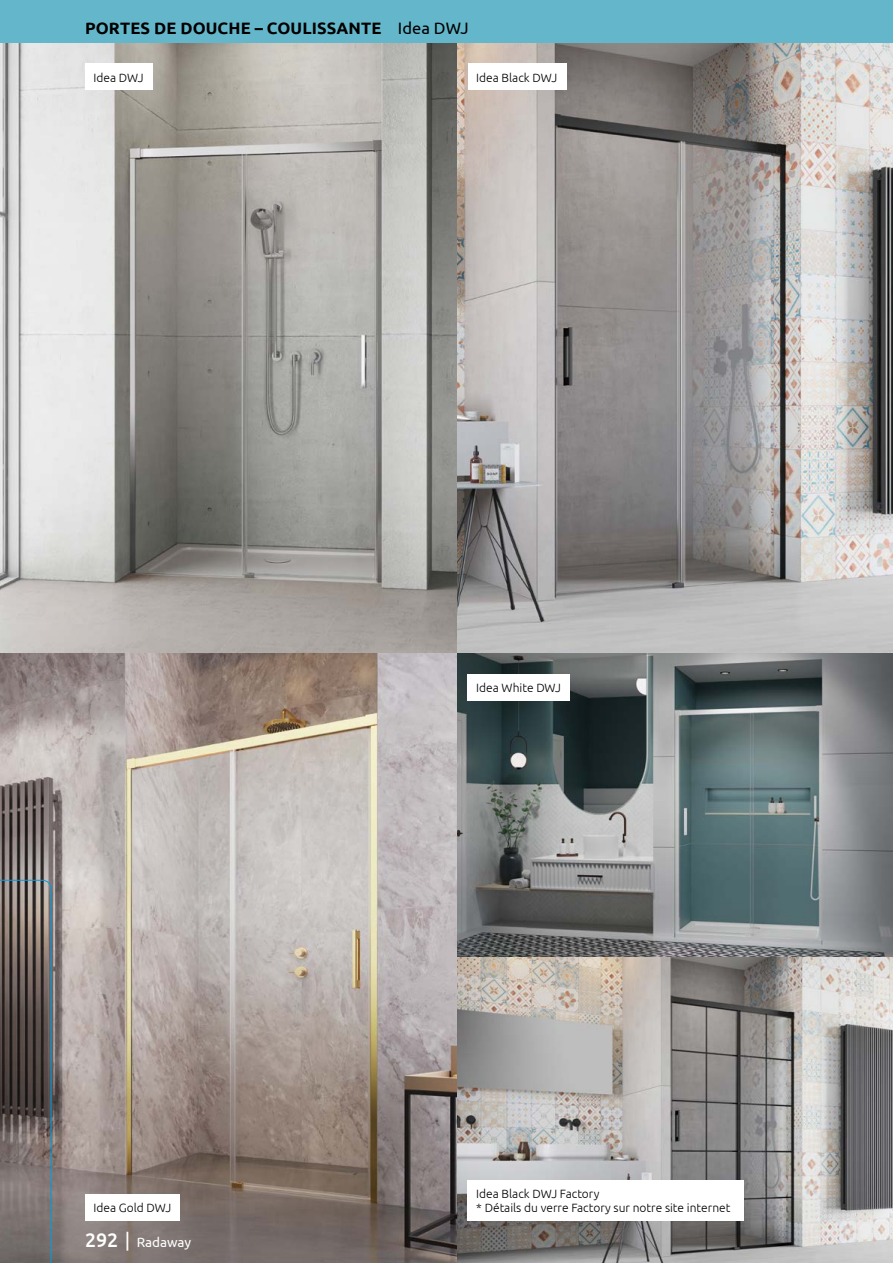
<style>
.page{position:relative;width:893px;height:1263px;background:#fff}
.page>*{position:absolute;margin:0;border:0;box-sizing:border-box;transform-origin:0 0}
.TOP_nawigacja_R{font:700 16.5px "Ubuntu";letter-spacing:.005em;color:#000}
.t1{font:13.5px "Ubuntu";color:#fff}
.Tekst_INFO{font:300 12px "Ubuntu";color:#000}
.s1{font-weight:400}
.s2{font-weight:500;font-size:19.5px}
.s3{font-size:19.5px}
</style>
<div class="page">
<img style="left:0;top:43px;width:893px;height:1220px">
<div style="left:85px;top:1194px;width:95px;height:26px;background:#fff"></div>
<div style="left:85px;top:64px;width:67px;height:26px;background:#fff"></div>
<div style="left:468px;top:64px;width:98px;height:26px;background:#fff"></div>
<div style="left:468px;top:674px;width:102px;height:26px;background:#fff"></div>
<div style="left:0;top:0;width:893px;height:43px;background:#64b7cb"></div>
<div style="left:468px;top:1180px;width:276px;height:40px;background:#fff"></div>
<svg style="left:0;top:879px;width:52px;height:384px"></svg>
<p class="TOP_nawigacja_R" style="left:85px;top:18px;width:385px">PORTES DE DOUCHE – COULISSANTE <span class="s1">Idea DWJ</span></p>
<p class="Tekst_INFO" style="left:94px;top:70px;width:52px">Idea DWJ</p>
<p class="Tekst_INFO" style="left:476px;top:70px;width:82px">Idea Black DWJ</p>
<p class="Tekst_INFO" style="left:94px;top:1200px;width:79px">Idea Gold DWJ</p>
<p class="t1" style="left:85px;top:1234px;width:108px"><span class="s2">292</span> <span class="s3">|</span> Radaway</p>
<p class="Tekst_INFO" style="left:476px;top:680px;width:86px">Idea White DWJ</p>
<p class="Tekst_INFO" style="left:476px;top:1186px;width:125px">Idea Black DWJ Factory</p>
<p class="Tekst_INFO" style="left:476px;top:1200px;width:256px">* Détails du verre Factory sur notre site internet</p>
</div>
